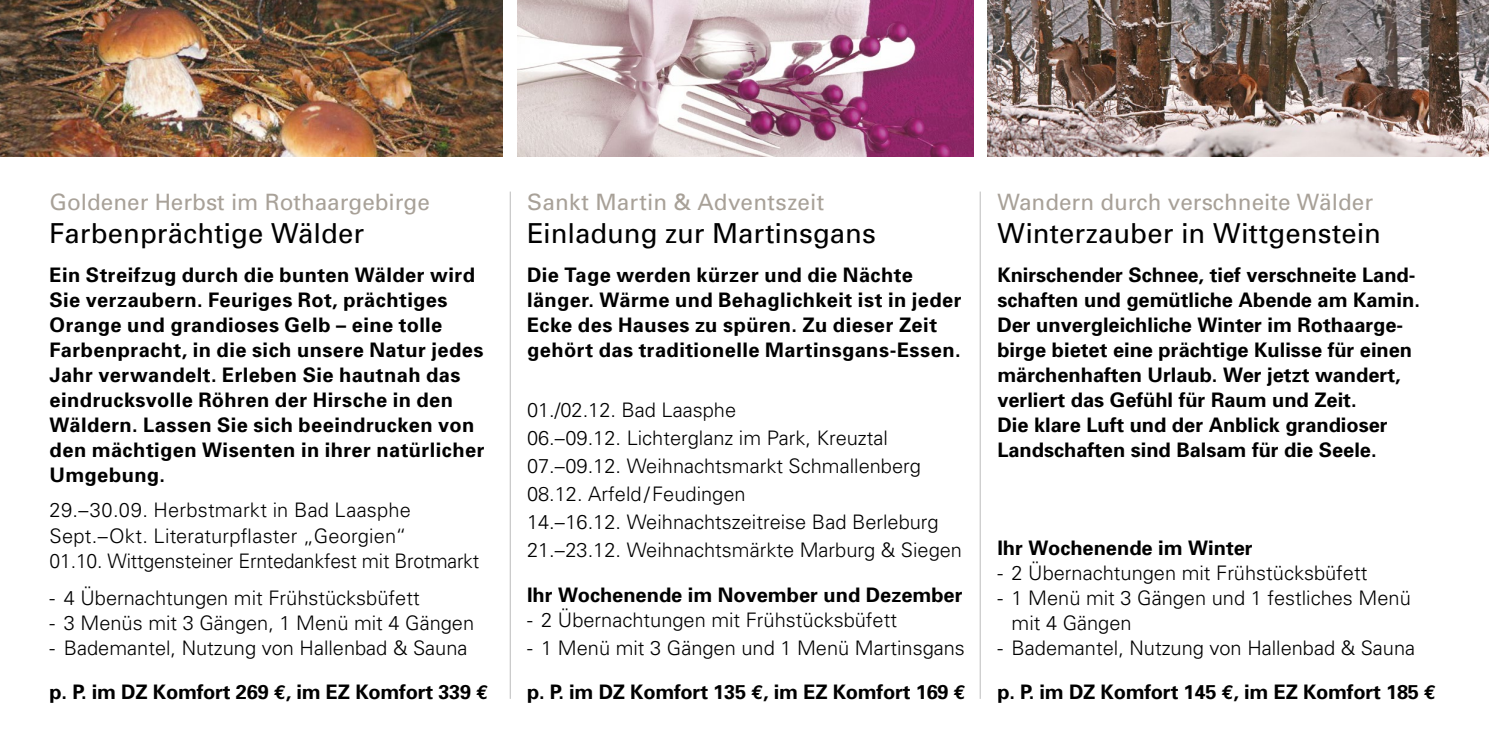
<style>
.page{position:relative;width:1489px;height:745px;background:#fff}
.page>*{position:absolute;margin:0;border:0;box-sizing:border-box;transform-origin:0 0}
.t1{font:27.5px "Univers";color:#000}
.t2{font:22.5px "Univers";color:#a8a198}
.t3{font:700 20px/25px "Univers";letter-spacing:.015em;color:#000}
.t4{font:300 20px/28px "Univers";color:#000}
.t5{font:700 20px "Univers";letter-spacing:-.01em;color:#000}
.s1{font-weight:700}
.s2{font-family:"Euro Mono";font-weight:700}
.s3{font-family:"Euro Mono"}
</style>
<div class="page">
<hr style="left:510px;top:191px;width:1px;height:507px;background:#bcbcbc">
<hr style="left:979px;top:191px;width:1px;height:507px;background:#bcbcbc">
<img style="left:987px;top:0;width:501px;height:156px">
<img style="left:0;top:0;width:502px;height:156px">
<svg style="left:517px;top:0;width:456px;height:156px"></svg>
<p class="t2" style="left:50px;top:188px;width:382px">Goldener Herbst im Rothaargebirge</p>
<h1 class="t1" style="left:50px;top:216px;width:316px">Farbenprächtige Wälder</h1>
<p class="t3" style="left:50px;top:261px;width:436px">Ein Streifzug durch die bunten Wälder wird Sie verzaubern. Feuriges Rot, prächtiges Orange und grandioses Gelb – eine tolle Farbenpracht, in die sich unsere Natur jedes Jahr verwandelt. Erleben Sie hautnah das eindrucksvolle Röhren der Hirsche in den Wäldern. Lassen Sie sich beeindrucken von den mächtigen Wisenten in ihrer natürlicher Umgebung.</p>
<p class="t4" style="left:50px;top:497px;width:431px;line-height:25px">29.–30.09. Herbstmarkt in Bad Laasphe<br>Sept.–Okt. Literaturpflaster „Georgien“<br>01.10. Wittgensteiner Erntedankfest mit Brotmarkt</p>
<p class="t4" style="left:50px;top:583px;width:371px">- 4 Übernachtungen mit Frühstücksbüfett</p>
<p class="t4" style="left:50px;top:608px;width:426px">- 3 Menüs mit 3 Gängen, 1 Menü mit 4 Gängen</p>
<p class="t4" style="left:50px;top:625px;width:440px;line-height:43.8px">- Bademantel, Nutzung von Hallenbad &amp; Sauna <span class="s1">p. P. im DZ Komfort 269</span> <span class="s2">E</span><span class="s1">, im EZ Komfort 339</span> <span class="s2">E</span></p>
<p class="t2" style="left:527px;top:188px;width:299px">Sankt Martin &amp; Adventszeit</p>
<h1 class="t1" style="left:527px;top:216px;width:350px">Einladung zur Martinsgans</h1>
<p class="t3" style="left:527px;top:261px;width:436px">Die Tage werden kürzer und die Nächte länger. Wärme und Behaglichkeit ist in jeder Ecke des Hauses zu spüren. Zu dieser Zeit gehört das traditionelle Martinsgans-Essen.</p>
<p class="t4" style="left:527px;top:395px;width:436px">01./02.12. Bad Laasphe<br>06.–09.12. Lichterglanz im Park, Kreuztal 07.–09.12. Weihnachtsmarkt Schmallenberg 08.12. Arfeld/Feudingen<br>14.–16.12. Weihnachtszeitreise Bad Berleburg 21.–23.12. Weihnachtsmärkte Marburg &amp; Siegen</p>
<p class="t3" style="left:527px;top:581px;width:437px">Ihr Wochenende im November und Dezember</p>
<p class="t4" style="left:527px;top:605px;width:371px">- 2 Übernachtungen mit Frühstücksbüfett</p>
<p class="t4" style="left:527px;top:625px;width:440px;line-height:43.8px">- 1 Menü mit 3 Gängen und 1 Menü Martinsgans <span class="s1">p. P. im DZ Komfort 135</span> <span class="s2">E</span><span class="s1">, im EZ Komfort 169</span> <span class="s2">E</span></p>
<p class="t2" style="left:997px;top:188px;width:377px">Wandern durch verschneite Wälder</p>
<h1 class="t1" style="left:997px;top:216px;width:385px">Winterzauber in Wittgenstein</h1>
<p class="t3" style="left:997px;top:261px;width:424px">Knirschender Schnee, tief verschneite Land&shy;schaften und gemütliche Abende am Kamin.<br>Der unvergleichliche Winter im Rothaarge&shy;birge bietet eine prächtige Kulisse für einen märchenhaften Urlaub. Wer jetzt wandert, verliert das Gefühl für Raum und Zeit.<br>Die klare Luft und der Anblick grandioser Landschaften sind Balsam für die Seele.</p>
<p class="t3" style="left:997px;top:534px;width:257px">Ihr Wochenende im Winter</p>
<p class="t4" style="left:997px;top:558px;width:371px">- 2 Übernachtungen mit Frühstücksbüfett</p>
<p class="t4" style="left:1011px;top:584px;width:401px;line-height:25px;text-indent:-14px">- 1 Menü mit 3 Gängen und 1 festliches Menü mit 4 Gängen</p>
<p class="t4" style="left:997px;top:633px;width:419px">- Bademantel, Nutzung von Hallenbad &amp; Sauna</p>
<p class="t5" style="left:997px;top:678px;width:440px">p. P. im DZ Komfort 145 <span class="s3">E</span>, im EZ Komfort 185 <span class="s3">E</span></p>
</div>
